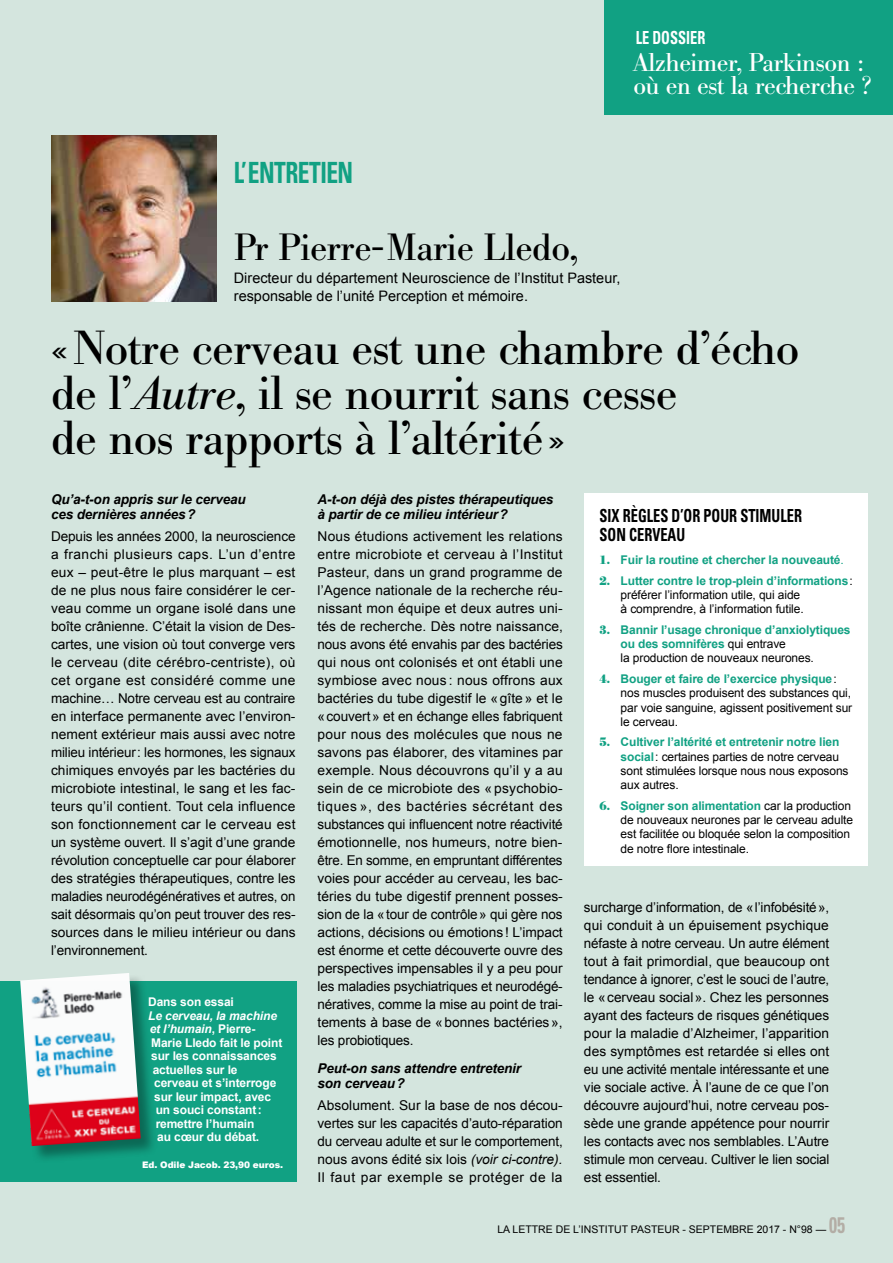
<style>
.page{position:relative;width:893px;height:1263px;background:#d4e5de}
.page>*{position:absolute;margin:0;border:0;box-sizing:border-box;transform-origin:0 0}
.t1{font:47.25px/45px "Bodoni BE";letter-spacing:-.01em;color:#000}
.t2{font:37.5px "Bodoni BE";letter-spacing:-.01em;color:#000}
.t3{font:700 condensed 29.25px "Univers LT Std";letter-spacing:-.02em;color:#11a183;scale:.8 1}
.t4{font:25.5px/22.5px "Bodoni BE";letter-spacing:-.015em;color:#fff}
.t5{font:700 condensed 18px/19.5px "Univers LT Std";color:#000;scale:.8 1}
.t6{font:700 condensed 18px "Univers LT Std";color:#fff;scale:.8 1}
.t7{font:14.4px/18px "Arial";color:#000}
.t8{font:13.5px/18px "Arial";color:#000;text-align:justify}
.t9{font:italic 700 13.5px/15px "Arial";letter-spacing:-.01em;color:#000}
.t10{font:12px/14.2px "Arial";letter-spacing:-.01em;color:#000}
.t11{font:700 12px "Arial";letter-spacing:-.01em;color:#fff}
.t12{font:700 12px/14.2px "Arial";letter-spacing:-.01em;color:#11a183}
.t13{font:italic 700 12px "Arial";letter-spacing:-.01em;color:#fff}
.t14{font:10.5px "Arial";color:#000}
.t15{font:900 9px "Arial";letter-spacing:-.01em;color:#fff}
.s1{font-style:italic}
.s2{font-style:normal}
.s3{font-family:"Bodoni BE"}
.s4{font-weight:400}
.s5{font-family:"Bodoni BE";font-weight:700;color:#11a183}
.s6{font-weight:700;color:#11a183}
.s7{font-weight:400;color:#000}
.s8{font-family:"Univers LT Std";font-weight:700;font-stretch:condensed;font-size:22.5px;color:#b3ada5}
</style>
<div class="page">
<img style="left:51px;top:135px;width:166px;height:166px">
<div style="left:584px;top:494px;width:283px;height:372px;background:#fff"></div>
<div style="left:0;top:981px;width:296px;height:201px;background:#11a183"></div>
<div style="left:21px;top:974px;width:137px;height:189px;background:#000;opacity:.35"></div>
<img style="left:20px;top:973px;width:121px;height:173px">
<div style="left:604px;top:0;width:289px;height:115px;background:#11a183"></div>
<h3 class="t6" style="left:636px;top:27px;width:89px">LE DOSSIER</h3>
<h3 class="t4" style="left:634px;top:52px;width:239px">Alzheimer, Parkinson : où en est la recherche ?</h3>
<h3 class="t3" style="left:234px;top:155px;width:151px">L’ENTRETIEN</h3>
<h2 class="t2" style="left:234px;top:226px;width:346px">Pr Pierre-Marie Lledo,</h2>
<p class="t7" style="left:234px;top:269px;width:388px">Directeur du département Neuroscience de l’Institut Pasteur, responsable de l’unité Perception et mémoire.</p>
<h1 class="t1" style="left:51px;top:326px;width:750px">«Notre cerveau est une chambre d’écho de l’<span class="s1">Autre</span>, il se nourrit sans cesse<br>de nos rapports à l’altérité»</h1>
<p class="t9" style="left:51px;top:492px;width:196px">Qu’a-t-on appris sur le cerveau ces dernières années?</p>
<p class="t8" style="left:51px;top:527px;width:246px">Depuis les années 2000, la neuroscience a franchi plusieurs caps. L’un d’entre eux – peut-être le plus marquant – est de ne plus nous faire considérer le cer&shy;veau comme un organe isolé dans une boîte crânienne. C’était la vision de Des&shy;cartes, une vision où tout converge vers le cerveau (dite cérébro-centriste), où cet organe est considéré comme une machine… Notre cerveau est au contraire en interface permanente avec l’environ&shy;nement extérieur mais aussi avec notre milieu intérieur: les hormones, les signaux chimiques envoyés par les bactéries du microbiote intestinal, le sang et les fac&shy;teurs qu’il contient. Tout cela influence son fonctionnement car le cerveau est un système ouvert. Il s’agit d’une grande révolution conceptuelle car pour élaborer des stratégies thérapeutiques, contre les maladies neurodégénératives et autres, on sait désormais qu’on peut trouver des res&shy;sources dans le milieu intérieur ou dans l’environnement.</p>
<p class="t11" style="left:148px;top:995px;width:87px">Dans son essai</p>
<p class="t13" style="left:148px;top:1009px;width:130px">Le cerveau, la machine</p>
<p class="t13" style="left:150px;top:1022px;width:107px">et l’humain<span class="s2">, Pierre-</span></p>
<p class="t11" style="left:151px;top:1036px;width:133px">Marie Lledo fait le point</p>
<p class="t11" style="left:151px;top:1049px;width:127px">sur les connaissances</p>
<p class="t11" style="left:153px;top:1063px;width:86px">actuelles sur le</p>
<p class="t11" style="left:154px;top:1076px;width:124px">cerveau et s’interroge</p>
<p class="t11" style="left:154px;top:1090px;width:118px">sur leur impact, avec</p>
<p class="t11" style="left:156px;top:1103px;width:108px">un souci constant:</p>
<p class="t11" style="left:156px;top:1117px;width:100px">remettre l’humain</p>
<p class="t11" style="left:157px;top:1130px;width:104px">au cœur du débat.</p>
<p class="t15" style="left:142px;top:1158px;width:142px">Ed. Odile Jacob. 23,90 euros.</p>
<p class="t9" style="left:317px;top:492px;width:237px">A-t-on déjà des pistes thérapeutiques à partir de ce milieu intérieur?</p>
<p class="t8" style="left:317px;top:527px;width:247px">Nous étudions activement les relations entre microbiote et cerveau à l’Institut Pasteur, dans un grand programme de l’Agence nationale de la recherche réu&shy;nissant mon équipe et deux autres uni&shy;tés de recherche. Dès notre naissance, nous avons été envahis par des bactéries qui nous ont colonisés et ont établi une symbiose avec nous : nous offrons aux bactéries du tube digestif le «gîte» et le «couvert» et en échange elles fabriquent pour nous des molécules que nous ne savons pas élaborer, des vitamines par exemple. Nous découvrons qu’il y a au sein de ce microbiote des « psychobio&shy;tiques », des bactéries sécrétant des substances qui influencent notre réactivité émotionnelle, nos humeurs, notre bien&shy;être. En somme, en empruntant différentes voies pour accéder au cerveau, les bac&shy;téries du tube digestif prennent posses&shy;sion de la «tour de contrôle» qui gère nos actions, décisions ou émotions! L’impact est énorme et cette découverte ouvre des perspectives impensables il y a peu pour les maladies psychiatriques et neurodégé&shy;nératives, comme la mise au point de trai&shy;tements à base de «bonnes bactéries», les probiotiques.</p>
<p class="t9" style="left:317px;top:1061px;width:205px">Peut-on sans attendre entretenir son cerveau?</p>
<p class="t8" style="left:317px;top:1096px;width:247px">Absolument. Sur la base de nos décou&shy;vertes sur les capacités d’auto-réparation du cerveau adulte et sur le comportement, nous avons édité six lois <span class="s1">(voir ci-contre).<br></span>Il faut par exemple se protéger de la</p>
<h3 class="t5" style="left:600px;top:506px;width:255px">SIX RÈGLES D’OR POUR STIMULER<br>SON CERVEAU</h3>
<p class="t12" style="left:600px;top:553px;width:246px"><span class="s3">1.</span> Fuir la routine et chercher la nouveauté<span class="s4">.</span></p>
<p class="t10" style="left:621px;top:573px;width:234px;text-indent:-21px"><span class="s5">2.</span> <span class="s6">Lutter contre le trop-plein d’informations</span>: préférer l’information utile, qui aide<br>à comprendre, à l’information futile.</p>
<p class="t12" style="left:621px;top:623px;width:232px;text-indent:-21px"><span class="s3">3.</span> Bannir l’usage chronique d’anxiolytiques ou des somnifères <span class="s7">qui entrave<br>la production de nouveaux neurones.</span></p>
<p class="t10" style="left:621px;top:672px;width:233px;text-indent:-21px"><span class="s5">4.</span> <span class="s6">Bouger et faire de l’exercice physique</span>: nos muscles produisent des substances qui, par voie sanguine, agissent positivement sur le cerveau.</p>
<p class="t10" style="left:621px;top:735px;width:229px;text-indent:-21px"><span class="s5">5.</span> <span class="s6">Cultiver l’altérité et entretenir notre lien social</span>: certaines parties de notre cerveau sont stimulées lorsque nous nous exposons aux autres.</p>
<p class="t10" style="left:621px;top:798px;width:234px;text-indent:-21px"><span class="s5">6.</span> <span class="s6">Soigner son alimentation</span> car la production de nouveaux neurones par le cerveau adulte est facilitée ou bloquée selon la composition de notre flore intestinale.</p>
<p class="t8" style="left:584px;top:898px;width:247px">surcharge d’information, de «l’infobésité», qui conduit à un épuisement psychique néfaste à notre cerveau. Un autre élément tout à fait primordial, que beaucoup ont tendance à ignorer, c’est le souci de l’autre, le «cerveau social». Chez les personnes ayant des facteurs de risques génétiques pour la maladie d’Alzheimer, l’apparition des symptômes est retardée si elles ont eu une activité mentale intéressante et une vie sociale active. À l’aune de ce que l’on découvre aujourd’hui, notre cerveau pos&shy;sède une grande appétence pour nourrir les contacts avec nos semblables. L’Autre stimule mon cerveau. Cultiver le lien social est essentiel.</p>
<p class="t14" style="left:497px;top:1224px;width:349px">LA LETTRE DE L’INSTITUT PASTEUR - SEPTEMBRE 2017 - N°98 — <span class="s8">05</span></p>
</div>
